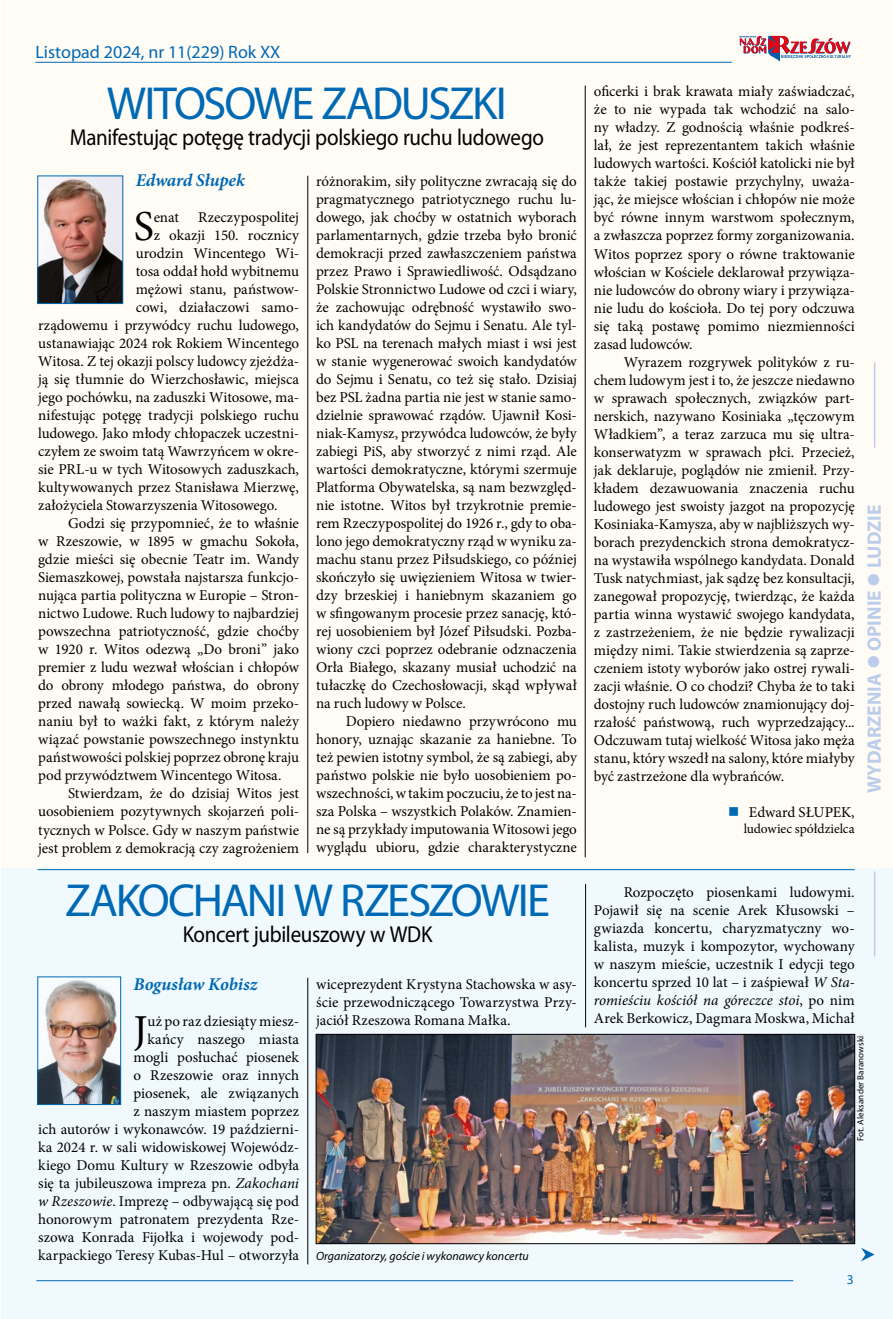
<style>
.page{position:relative;width:893px;height:1319px;background:#fff}
.page>*{position:absolute;margin:0;border:0;box-sizing:border-box;transform-origin:0 0}
.t1{font:46.5px "Myriad Pro";letter-spacing:-.05em;color:#0069b4}
.t2{font:42.75px "Minion Pro";color:#000}
.t3{font:23.1px "Myriad Pro";letter-spacing:-.015em;color:#000;scale:.91 1}
.t4{font:700 19.5px "Myriad Pro";color:#bccdeb}
.t5{font:18px "Myriad Pro";color:#0069b4}
.t6{font:italic 700 18px "Minion Pro";letter-spacing:-.005em;color:#0069b4}
.t7{font:15px/18px "Minion Pro";letter-spacing:-.005em;color:#000;text-align:justify}
.t8{font:13.5px "Minion Pro";letter-spacing:-.005em;color:#000}
.t9{font:13.5px "Myriad Pro";color:#0069b4}
.t10{font:italic 12px "Myriad Pro";color:#000}
.t11{font:9px "Myriad Pro";letter-spacing:.015em;color:#000}
.s1{font-style:italic}
.s2{color:#0069b4}
</style>
<div class="page">
<div style="left:2px;top:0;width:891px;height:868px;background:#fffcf6"></div>
<div style="left:2px;top:868px;width:891px;height:450px;background:#f0f9fe"></div>
<hr style="left:307px;top:176px;width:1px;height:677px;background:#000">
<hr style="left:307px;top:977px;width:1px;height:287px;background:#000">
<hr style="left:585px;top:883px;width:1px;height:144px;background:#000">
<hr style="left:585px;top:85px;width:1px;height:772px;background:#000">
<hr style="left:35px;top:62px;width:697px;height:1px;background:#0069b4">
<hr style="left:36px;top:1279px;width:757px;height:1px;background:#0069b4">
<svg style="left:739px;top:36px;width:112px;height:26px"></svg>
<svg style="left:861px;top:1247px;width:14px;height:14px"></svg>
<hr style="left:874px;top:362px;width:1px;height:85px;background:#bccdeb">
<hr style="left:874px;top:871px;width:1px;height:85px;background:#bccdeb">
<img style="left:40px;top:178px;width:81px;height:124px">
<div style="left:38px;top:176px;width:85px;height:128px;border:1px solid #0069b4"></div>
<hr style="left:38px;top:869px;width:817px;height:1px;background:#0069b4">
<img style="left:40px;top:980px;width:79px;height:122px">
<div style="left:38px;top:976px;width:83px;height:128px;border:1px solid #0069b4"></div>
<img style="left:318px;top:1035px;width:535px;height:206px">
<div style="left:316px;top:1033px;width:539px;height:210px;border:1px solid #000"></div>
<p class="t5" style="left:35px;top:41px;width:247px">Listopad 2024, nr 11(229) Rok XX</p>
<h1 class="t1" style="left:107px;top:75px;width:401px">WITOSOWE ZADUSZKI</h1>
<h3 class="t3" style="left:70px;top:123px;width:523px">Manifestując potęgę tradycji polskiego ruchu ludowego</h3>
<p class="t7" style="left:316px;top:172px;width:262px">różnorakim, siły polityczne zwracają się do pragmatycznego patriotycznego ruchu lu&shy;dowego, jak choćby w ostatnich wyborach parlamentarnych, gdzie trzeba było bronić demokracji przed zawłaszczeniem państwa przez Prawo i Sprawiedliwość. Odsądzano Polskie Stronnictwo Ludowe od czci i wiary, że zachowując odrębność wystawiło swo&shy;ich kandydatów do Sejmu i Senatu. Ale tyl&shy;ko PSL na terenach małych miast i wsi jest w stanie wygenerować swoich kandydatów do Sejmu i Senatu, co też się stało. Dzisiaj bez PSL żadna partia nie jest w stanie samo&shy;dzielnie sprawować rządów. Ujawnił Kosi&shy;niak-Kamysz, przywódca ludowców, że były zabiegi PiS, aby stworzyć z nimi rząd. Ale wartości demokratyczne, którymi szermuje Platforma Obywatelska, są nam bezwzględ&shy;nie istotne. Witos był trzykrotnie premie&shy;rem Rzeczypospolitej do 1926 r., gdy to oba&shy;lono jego demokratyczny rząd w wyniku za&shy;machu stanu przez Piłsudskiego, co później skończyło się uwięzieniem Witosa w twier&shy;dzy brzeskiej i haniebnym skazaniem go w sfingowanym procesie przez sanację, któ&shy;rej uosobieniem był Józef Piłsudski. Pozba&shy;wiony czci poprzez odebranie odznaczenia Orła Białego, skazany musiał uchodzić na tułaczkę do Czechosłowacji, skąd wpływał na ruch ludowy w Polsce.</p>
<p class="t7" style="left:316px;top:712px;width:262px;text-indent:30px">Dopiero niedawno przywrócono mu honory, uznając skazanie za haniebne. To też pewien istotny symbol, że są zabiegi, aby państwo polskie nie było uosobieniem po&shy;wszechności, w takim poczuciu, że to jest na&shy;sza Polska – wszystkich Polaków. Znamien&shy;ne są przykłady imputowania Witosowi jego wyglądu ubioru, gdzie charakterystyczne</p>
<p class="t6" style="left:136px;top:167px;width:111px">Edward Słupek</p>
<h2 class="t2" style="left:134px;top:198px;width:22px">S</h2>
<p class="t7" style="left:154px;top:208px;width:27px">enat</p>
<p class="t7" style="left:198px;top:208px;width:102px">Rzeczypospolitej</p>
<p class="t7" style="left:154px;top:226px;width:147px">z okazji 150. rocznicy</p>
<p class="t7" style="left:136px;top:244px;width:165px">urodzin Wincentego Wi-</p>
<p class="t7" style="left:136px;top:262px;width:165px">tosa oddał hołd wybitnemu</p>
<p class="t7" style="left:136px;top:280px;width:165px">mężowi stanu, państwow-</p>
<p class="t7" style="left:136px;top:298px;width:165px">cowi, działaczowi samo-</p>
<p class="t7" style="left:38px;top:316px;width:262px">rządowemu i przywódcy ruchu ludowego,</p>
<p class="t7" style="left:38px;top:334px;width:262px">ustanawiając 2024 rok Rokiem Wincentego</p>
<p class="t7" style="left:38px;top:352px;width:262px">Witosa. Z tej okazji polscy ludowcy zjeżdża-</p>
<p class="t7" style="left:38px;top:370px;width:262px">ją się tłumnie do Wierzchosławic, miejsca</p>
<p class="t7" style="left:38px;top:388px;width:262px">jego pochówku, na zaduszki Witosowe, ma-</p>
<p class="t7" style="left:38px;top:406px;width:262px">nifestując potęgę tradycji polskiego ruchu</p>
<p class="t7" style="left:38px;top:424px;width:262px">ludowego. Jako młody chłopaczek uczestni-</p>
<p class="t7" style="left:38px;top:442px;width:262px">czyłem ze swoim tatą Wawrzyńcem w okre-</p>
<p class="t7" style="left:38px;top:460px;width:262px">sie PRL-u w tych Witosowych zaduszkach,</p>
<p class="t7" style="left:38px;top:478px;width:262px">kultywowanych przez Stanisława Mierzwę,</p>
<p class="t7" style="left:38px;top:496px;width:241px">założyciela Stowarzyszenia Witosowego.</p>
<p class="t7" style="left:68px;top:514px;width:232px">Godzi się przypomnieć, że to właśnie</p>
<p class="t7" style="left:38px;top:532px;width:262px">w Rzeszowie, w 1895 w gmachu Sokoła,</p>
<p class="t7" style="left:38px;top:550px;width:262px">gdzie mieści się obecnie Teatr im. Wandy</p>
<p class="t7" style="left:38px;top:568px;width:262px">Siemaszkowej, powstała najstarsza funkcjo-</p>
<p class="t7" style="left:38px;top:586px;width:262px">nująca partia polityczna w Europie – Stron-</p>
<p class="t7" style="left:38px;top:604px;width:262px">nictwo Ludowe. Ruch ludowy to najbardziej</p>
<p class="t7" style="left:38px;top:622px;width:262px">powszechna patriotyczność, gdzie choćby</p>
<p class="t7" style="left:38px;top:640px;width:262px">w 1920 r. Witos odezwą „Do broni” jako</p>
<p class="t7" style="left:38px;top:658px;width:262px">premier z ludu wezwał włościan i chłopów</p>
<p class="t7" style="left:38px;top:676px;width:262px">do obrony młodego państwa, do obrony</p>
<p class="t7" style="left:38px;top:694px;width:262px">przed nawałą sowiecką. W moim przeko-</p>
<p class="t7" style="left:38px;top:712px;width:262px">naniu był to ważki fakt, z którym należy</p>
<p class="t7" style="left:38px;top:730px;width:262px">wiązać powstanie powszechnego instynktu</p>
<p class="t7" style="left:38px;top:748px;width:262px">państwowości polskiej poprzez obronę kraju</p>
<p class="t7" style="left:38px;top:766px;width:245px">pod przywództwem Wincentego Witosa.</p>
<p class="t7" style="left:68px;top:784px;width:233px">Stwierdzam, że do dzisiaj Witos jest</p>
<p class="t7" style="left:38px;top:802px;width:262px">uosobieniem pozytywnych skojarzeń poli-</p>
<p class="t7" style="left:38px;top:820px;width:262px">tycznych w Polsce. Gdy w naszym państwie</p>
<p class="t7" style="left:38px;top:838px;width:262px">jest problem z demokracją czy zagrożeniem</p>
<h1 class="t1" style="left:65px;top:871px;width:486px">ZAKOCHANI W RZESZOWIE</h1>
<h3 class="t3" style="left:183px;top:919px;width:276px">Koncert jubileuszowy w WDK</h3>
<p class="t7" style="left:316px;top:974px;width:262px">wiceprezydent Krystyna Stachowska w asy&shy;ście przewodniczącego Towarzystwa Przy&shy;jaciół Rzeszowa Romana Małka.</p>
<p class="t6" style="left:134px;top:971px;width:125px">Bogusław Kobisz</p>
<h2 class="t2" style="left:134px;top:1001px;width:16px">J</h2>
<p class="t7" style="left:38px;top:1011px;width:262px;text-align:right">uż po raz dziesiąty miesz-<br>kańcy naszego miasta<br>mogli posłuchać piosenek<br>o Rzeszowie oraz innych<br>piosenek, ale związanych<br>z naszym miastem poprzez<br>ich autorów i wykonawców. 19 październi&shy;ka 2024 r. w sali widowiskowej Wojewódz&shy;kiego Domu Kultury w Rzeszowie odbyła się ta jubileuszowa impreza pn. <span class="s1">Zakochani w Rzeszowie</span>. Imprezę – odbywającą się pod honorowym patronatem prezydenta Rze&shy;szowa Konrada Fijołka i wojewody pod&shy;karpackiego Teresy Kubas-Hul – otworzyła</p>
<p class="t10" style="left:316px;top:1248px;width:214px">Organizatorzy, goście i wykonawcy koncertu</p>
<p class="t7" style="left:594px;top:83px;width:262px">oficerki i brak krawata miały zaświadczać, że to nie wypada tak wchodzić na salo&shy;ny władzy. Z godnością właśnie podkreś&shy;lał, że jest reprezentantem takich właśnie ludowych wartości. Kościół katolicki nie był także takiej postawie przychylny, uważa&shy;jąc, że miejsce włościan i chłopów nie może być równe innym warstwom społecznym, a zwłaszcza poprzez formy zorganizowania.<br>Witos poprzez spory o równe traktowanie włościan w Kościele deklarował przywiąza&shy;nie ludowców do obrony wiary i przywiąza&shy;nie ludu do kościoła. Do tej pory odczuwa się taką postawę pomimo niezmienności zasad ludowców.</p>
<p class="t7" style="left:594px;top:353px;width:262px;text-indent:30px">Wyrazem rozgrywek polityków z ru&shy;chem ludowym jest i to, że jeszcze niedawno w sprawach społecznych, związków part&shy;nerskich, nazywano Kosiniaka „tęczowym Władkiem”, a teraz zarzuca mu się ultra&shy;konserwatyzm w sprawach płci. Przecież, jak deklaruje, poglądów nie zmienił. Przy&shy;kładem dezawuowania znaczenia ruchu ludowego jest swoisty jazgot na propozycję Kosiniaka-Kamysza, aby w najbliższych wy&shy;borach prezydenckich strona demokratycz&shy;na wystawiła wspólnego kandydata. Donald Tusk natychmiast, jak sądzę bez konsultacji, zanegował propozycję, twierdząc, że każda partia winna wystawić swojego kandydata, z zastrzeżeniem, że nie będzie rywalizacji między nimi. Takie stwierdzenia są zaprze&shy;czeniem istoty wyborów jako ostrej rywali&shy;zacji właśnie. O co chodzi? Chyba że to taki dostojny ruch ludowców znamionujący doj&shy;rzałość państwową, ruch wyprzedzający...<br>Odczuwam tutaj wielkość Witosa jako męża stanu, który wszedł na salony, które miałyby być zastrzeżone dla wybrańców.</p>
<p class="t7" style="left:728px;top:803px;width:128px"><span class="s2">■</span> Edward SŁUPEK,</p>
<p class="t8" style="left:744px;top:819px;width:113px">ludowiec spółdzielca</p>
<h3 class="t4" style="left:862px;top:793px;width:290px;rotate:-90deg">WYDARZENIA ● OPINIE ● LUDZIE</h3>
<p class="t7" style="left:594px;top:883px;width:262px;text-indent:30px">Rozpoczęto piosenkami ludowymi.<br>Pojawił się na scenie Arek Kłusowski – gwiazda koncertu, charyzmatyczny wo&shy;kalista, muzyk i kompozytor, wychowany w naszym mieście, uczestnik I edycji tego koncertu sprzed 10 lat – i zaśpiewał <span class="s1">W Sta&shy;romieściu kościół na góreczce stoi</span>, po nim Arek Berkowicz, Dagmara Moskwa, Michał</p>
<p class="t11" style="left:855px;top:1140px;width:107px;rotate:-90deg">Fot. Aleksander Baranowski</p>
<p class="t9" style="left:847px;top:1271px;width:8px">3</p>
</div>
